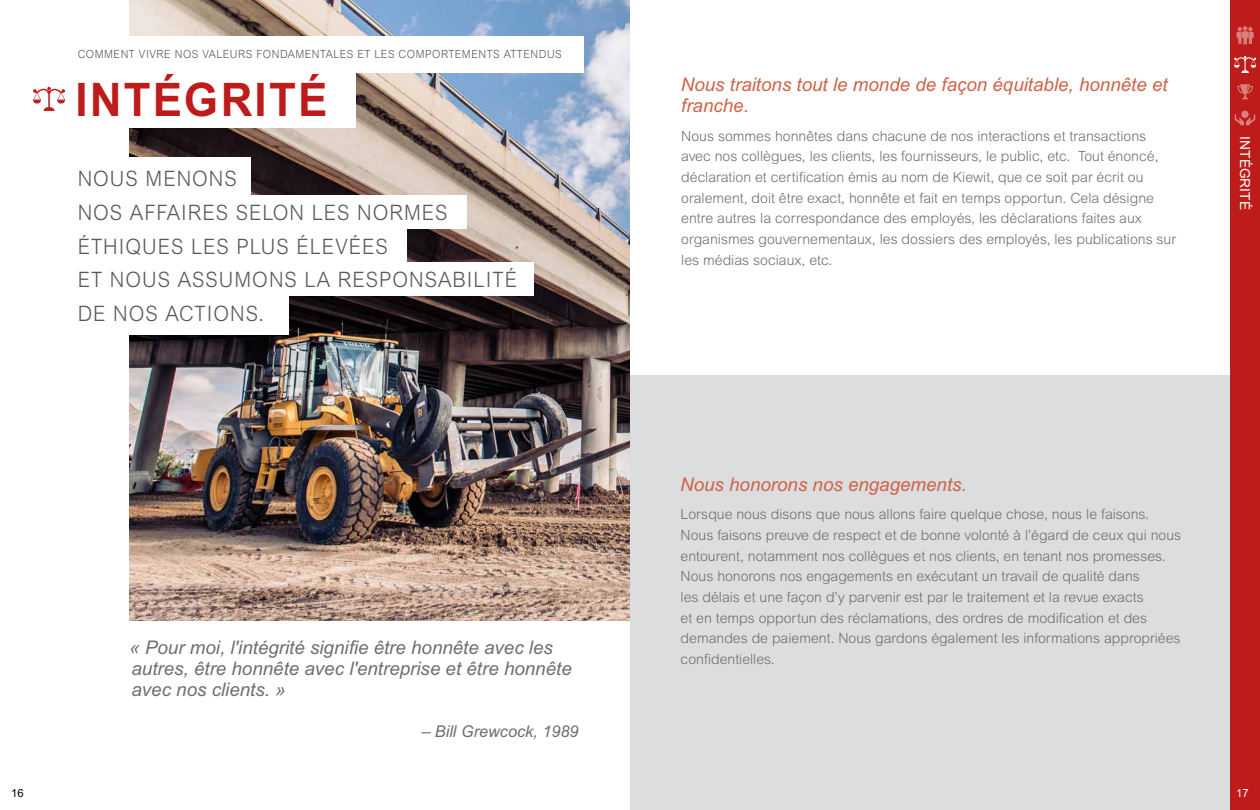
<style>
.page{position:relative;width:1260px;height:810px;background:#fff}
.page>*{position:absolute;margin:0;border:0;box-sizing:border-box;transform-origin:0 0}
.t1{font:700 46.25px "Arial MT Std";letter-spacing:.05em;color:#bd1c1a;scale:.95 1}
.t2{font:300 21.25px/33.8px "Arial MT Std";letter-spacing:.05em;color:#58595b;scale:.95 1}
.t3{font:italic 18.75px/21.2px "Arial MT Std";color:#6d6e71}
.t4{font:italic 18.75px/21.2px "Arial MT Std";color:#cf6247}
.t5{font:italic 16.25px "Arial MT Std";color:#6d6e71}
.t6{font:300 14px/20.6px "Arial MT Std";color:#6d6e71}
.t7{font:13.75px "Arial MT Std";color:#fff}
.t8{font:300 11.25px "Arial MT Std";letter-spacing:.05em;color:#58595b;scale:.95 1}
.t9{font:11.25px "Arial MT Std";color:#000}
.t10{font:11.25px "Arial MT Std";color:#fff}
</style>
<div class="page">
<div style="left:1230px;top:0;width:30px;height:810px;background:#bd1c1a"></div>
<svg style="left:1234px;top:56px;width:22px;height:17px"></svg>
<svg style="left:1235px;top:114px;width:20px;height:11px"></svg>
<svg style="left:1241px;top:111px;width:8px;height:7px"></svg>
<svg style="left:1237px;top:84px;width:16px;height:15px"></svg>
<svg style="left:1236px;top:26px;width:18px;height:19px"></svg>
<img style="left:130px;top:0;width:500px;height:620px">
<div style="left:102px;top:72px;width:253px;height:56px;background:#fff"></div>
<svg style="left:33px;top:87px;width:32px;height:24px"></svg>
<div style="left:630px;top:375px;width:600px;height:435px;background:#dcddde"></div>
<div style="left:0;top:36px;width:583px;height:37px;background:#fff"></div>
<div style="left:0;top:158px;width:250px;height:39px;background:#fff"></div>
<div style="left:0;top:196px;width:466px;height:33px;background:#fff"></div>
<div style="left:0;top:262px;width:534px;height:34px;background:#fff"></div>
<div style="left:0;top:228px;width:407px;height:36px;background:#fff"></div>
<div style="left:0;top:295px;width:289px;height:40px;background:#fff"></div>
<p class="t8" style="left:78px;top:48px;width:511px">COMMENT VIVRE NOS VALEURS FONDAMENTALES ET LES COMPORTEMENTS ATTENDUS</p>
<h1 class="t1" style="left:75px;top:72px;width:267px">INTÉGRITÉ</h1>
<h2 class="t2" style="left:78px;top:162px;width:464px">NOUS MENONS<br>NOS AFFAIRES SELON LES NORMES<br>ÉTHIQUES LES PLUS ÉLEVÉES<br>ET NOUS ASSUMONS LA RESPONSABILITÉ<br>DE NOS ACTIONS.</h2>
<h3 class="t3" style="left:129px;top:636px;width:444px">« Pour moi, l'intégrité signifie être honnête avec les autres, être honnête avec l'entreprise et être honnête avec nos clients. »</h3>
<p class="t5" style="left:421px;top:722px;width:159px">– Bill Grewcock, 1989</p>
<h3 class="t4" style="left:681px;top:74px;width:488px">Nous traitons tout le monde de façon équitable, honnête et franche.</h3>
<p class="t6" style="left:681px;top:125px;width:496px">Nous sommes honnêtes dans chacune de nos interactions et transactions avec nos collègues, les clients, les fournisseurs, le public, etc. Tout énoncé, déclaration et certification émis au nom de Kiewit, que ce soit par écrit ou oralement, doit être exact, honnête et fait en temps opportun. Cela désigne entre autres la correspondance des employés, les déclarations faites aux organismes gouvernementaux, les dossiers des employés, les publications sur les médias sociaux, etc.</p>
<p class="t7" style="left:1253px;top:136px;width:75px;rotate:90deg">INTÉGRITÉ</p>
<h3 class="t4" style="left:680px;top:473px;width:288px">Nous honorons nos engagements.</h3>
<p class="t6" style="left:681px;top:504px;width:502px">Lorsque nous disons que nous allons faire quelque chose, nous le faisons.<br>Nous faisons preuve de respect et de bonne volonté à l’égard de ceux qui nous entourent, notamment nos collègues et nos clients, en tenant nos promesses.<br>Nous honorons nos engagements en exécutant un travail de qualité dans<br>les délais et une façon d’y parvenir est par le traitement et la revue exacts<br>et en temps opportun des réclamations, des ordres de modification et des demandes de paiement. Nous gardons également les informations appropriées confidentielles.</p>
<p class="t9" style="left:11px;top:786px;width:14px">16</p>
<p class="t10" style="left:1236px;top:786px;width:14px">17</p>
</div>
